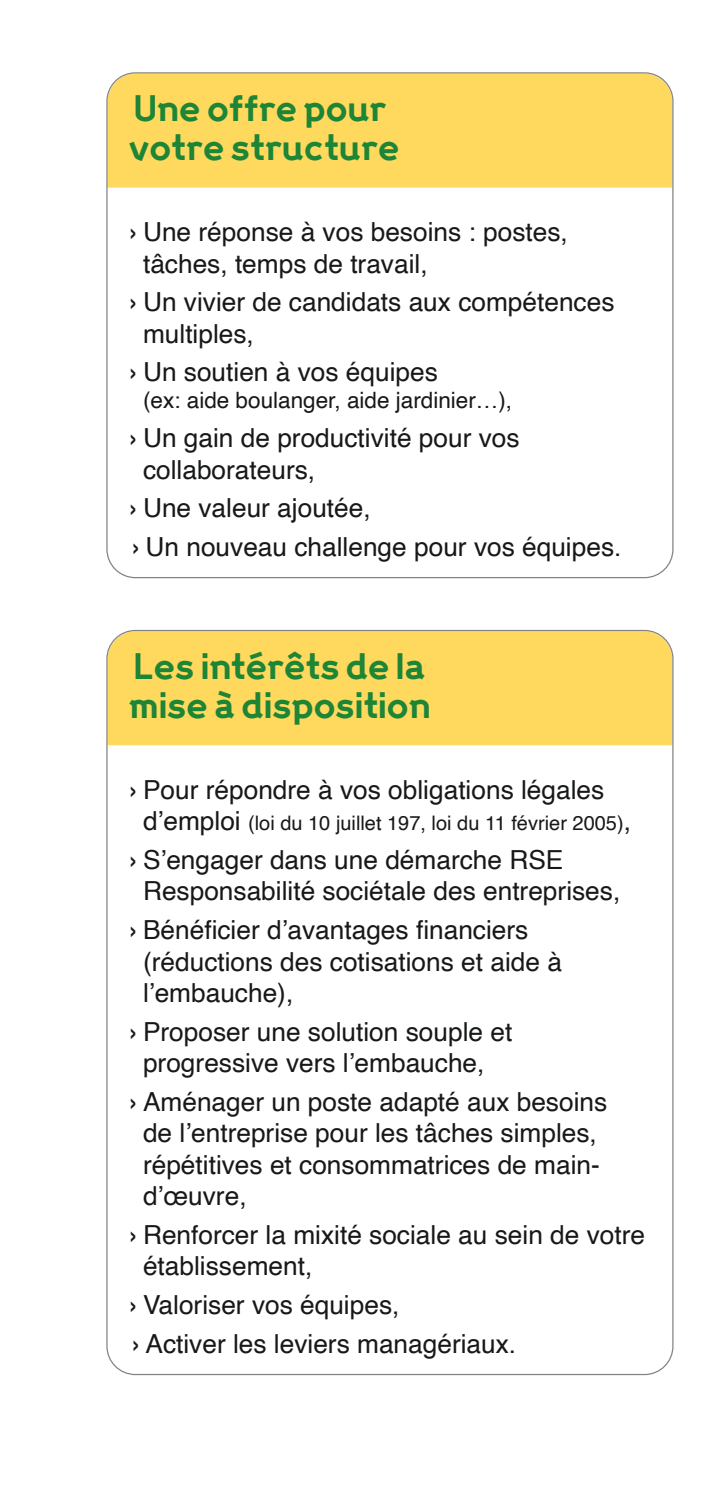
<style>
.page{position:relative;width:709px;height:1489px;background:#fff}
.page>*{position:absolute;margin:0;border:0;box-sizing:border-box;transform-origin:0 0}
.t1{font:700 32.5px/39px "Progress";color:#1d8536}
.t2{font:26.25px/31.5px "Helvetica";color:#171818}
.t3{font:22.5px "Helvetica";color:#171818}
.t4{font:20px "Helvetica";color:#171818}
.s1{font-weight:700}
.s2{font-size:26.25px}
</style>
<div class="page">
<div style="left:108px;top:74px;width:564px;height:114px;background:#ffd85e"></div>
<div style="left:108px;top:631px;width:564px;height:114px;background:#ffd85e"></div>
<p class="t1" style="left:129px;top:88px;width:272px">Une offre pour votre structure</p>
<p class="t2" style="left:143px;top:217px;width:426px;text-indent:-14px"><span class="s1">›</span> Une réponse à vos besoins : postes, tâches, temps de travail,</p>
<p class="t2" style="left:143px;top:287px;width:473px;text-indent:-14px"><span class="s1">›</span> Un vivier de candidats aux compétences multiples,</p>
<p class="t2" style="left:129px;top:357px;width:310px"><span class="s1">›</span> Un soutien à vos équipes</p>
<p class="t3" style="left:143px;top:383px;width:370px">(ex: aide boulanger, aide jardinier…),</p>
<p class="t2" style="left:143px;top:423px;width:378px;text-indent:-14px"><span class="s1">›</span> Un gain de productivité pour vos collaborateurs,</p>
<p class="t2" style="left:129px;top:489px;width:494px;line-height:38.5px"><span class="s1">›</span> Une valeur ajoutée,<br><span class="s1">›</span> Un nouveau challenge pour vos équipes.</p>
<p class="t1" style="left:129px;top:646px;width:303px">Les intérêts de la mise à disposition</p>
<p class="t2" style="left:129px;top:774px;width:477px"><span class="s1">›</span> Pour répondre à vos obligations légales</p>
<p class="t4" style="left:143px;top:807px;width:489px"><span class="s2">d’emploi</span> (loi du 10 juillet 197, loi du 11 février 2005)<span class="s2">,</span></p>
<p class="t2" style="left:143px;top:844px;width:479px;text-indent:-14px"><span class="s1">›</span> S’engager dans une démarche RSE<br>Responsabilité sociétale des entreprises,</p>
<p class="t2" style="left:143px;top:914px;width:420px;text-indent:-14px"><span class="s1">›</span> Bénéficier d’avantages financiers (réductions des cotisations et aide à l’embauche),</p>
<p class="t2" style="left:129px;top:1016px;width:385px;text-align:center"><span class="s1">›</span> Proposer une solution souple et progressive vers l’embauche,</p>
<p class="t2" style="left:143px;top:1086px;width:466px;text-indent:-14px"><span class="s1">›</span> Aménager un poste adapté aux besoins de l’entreprise pour les tâches simples, répétitives et consommatrices de main&shy;d’œuvre,</p>
<p class="t2" style="left:143px;top:1219px;width:503px;text-indent:-14px"><span class="s1">›</span> Renforcer la mixité sociale au sein de votre établissement,</p>
<p class="t2" style="left:129px;top:1286px;width:389px;line-height:38.5px"><span class="s1">›</span> Valoriser vos équipes,<br><span class="s1">›</span> Activer les leviers managériaux.</p>
</div>
